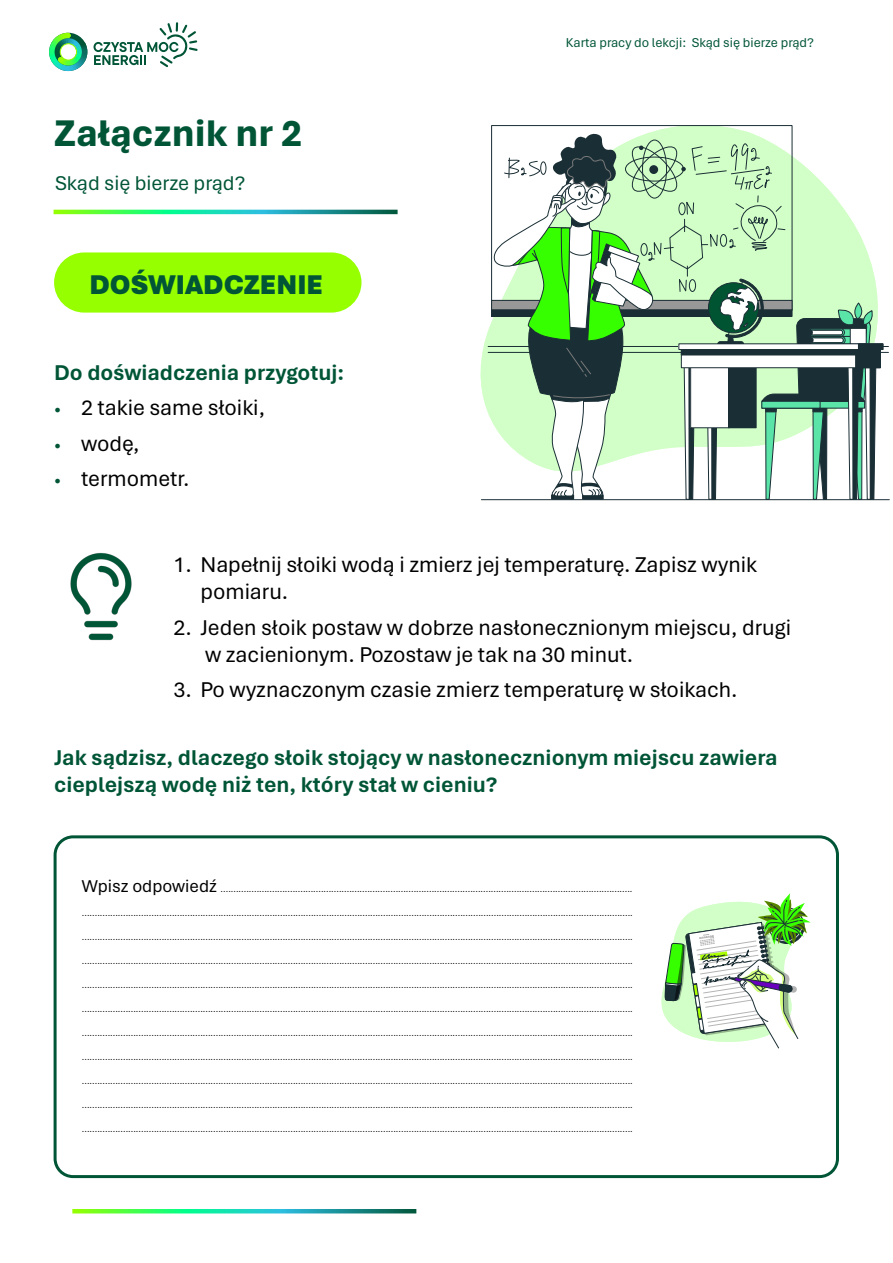
<style>
.page{position:relative;width:893px;height:1263px;background:#fff}
.page>*{position:absolute;margin:0;border:0;box-sizing:border-box;transform-origin:0 0}
.t1{font:800 39px "Aptos";color:#005537}
.t2{font:900 28.5px "Aptos";color:#005537}
.t3{font:22.5px/27px "Aptos";color:#000}
.t4{font:700 22.5px/27px "Aptos";color:#005537}
.t5{font:21px "Aptos";color:#005537}
.t6{font:13.5px "Aptos";color:#005537}
.t7{font:9px "Aptos";color:#000}
.s1{font-size:15px;color:#005537}
.s2{font-size:18px}
</style>
<div class="page">
<svg style="left:481px;top:125px;width:397px;height:296px"></svg>
<hr style="left:488px;top:346px;width:400px;height:1px;background:#1a2e35">
<hr style="left:488px;top:352px;width:400px;height:1px;background:#1a2e35">
<div style="left:856px;top:346px;width:24px;height:22px;background:#1a2e35"></div>
<div style="left:855px;top:345px;width:26px;height:23px;border:1px solid #1a2e35"></div>
<div style="left:681px;top:345px;width:200px;height:10px;border:1px solid #1a2e35"></div>
<div style="left:858px;top:344px;width:25px;height:5px;background:#1a2e35"></div>
<div style="left:858px;top:343px;width:25px;height:7px;border:1px solid #1a2e35"></div>
<svg style="left:492px;top:130px;width:385px;height:369px"></svg>
<hr style="left:481px;top:499px;width:408px;height:1px;background:#1a2e35">
<div style="left:54px;top:252px;width:307px;height:61px;background:#96ff00;border-radius:30px"></div>
<svg style="left:49px;top:33px;width:38px;height:38px"></svg>
<div style="left:60px;top:43px;width:17px;height:17px;border:1px solid #96ff00;border-radius:50%"></div>
<svg style="left:94px;top:22px;width:104px;height:45px"></svg>
<svg style="left:72px;top:1209px;width:344px;height:4px"></svg>
<svg style="left:54px;top:210px;width:344px;height:4px"></svg>
<div style="left:54px;top:835px;width:785px;height:343px;border:3px solid #005537;border-radius:18px"></div>
<img style="left:70px;top:552px;width:62px;height:89px">
<svg style="left:661px;top:893px;width:150px;height:155px"></svg>
<h1 class="t1" style="left:54px;top:106px;width:250px">Załącznik nr 2</h1>
<h3 class="t5" style="left:55px;top:169px;width:192px">Skąd się bierze prąd?</h3>
<h2 class="t2" style="left:89px;top:265px;width:235px">DOŚWIADCZENIE</h2>
<h3 class="t4" style="left:54px;top:358px;width:292px">Do doświadczenia przygotuj:</h3>
<h3 class="t3" style="left:54px;top:394px;width:213px"><span class="s1">•</span> 2 takie same słoiki,</h3>
<h3 class="t3" style="left:54px;top:429px;width:87px"><span class="s1">•</span> wodę,</h3>
<h3 class="t3" style="left:54px;top:465px;width:137px"><span class="s1">•</span> termometr.</h3>
<h3 class="t6" style="left:566px;top:34px;width:249px">Karta pracy do lekcji: Skąd się bierze prąd?</h3>
<h3 class="t3" style="left:200px;top:550px;width:558px;text-indent:-27px">1. Napełnij słoiki wodą i zmierz jej temperaturę. Zapisz wynik pomiaru.</h3>
<h3 class="t3" style="left:205px;top:613px;width:587px;text-indent:-32px">2. Jeden słoik postaw w dobrze nasłonecznionym miejscu, drugi w zacienionym. Pozostaw je tak na 30 minut.</h3>
<h3 class="t3" style="left:173px;top:675px;width:566px">3. Po wyznaczonym czasie zmierz temperaturę w słoikach.</h3>
<h3 class="t4" style="left:54px;top:743px;width:725px">Jak sądzisz, dlaczego słoik stojący w nasłonecznionym miejscu zawiera cieplejszą wodę niż ten, który stał w cieniu?</h3>
<p class="t7" style="left:82px;top:883px;width:552px"><span class="s2">Wpisz odpowiedź</span> ................................................................................................................................................................</p>
<p class="t7" style="left:82px;top:907px;width:552px">......................................................................................................................................................................................................................</p>
<p class="t7" style="left:82px;top:931px;width:552px">......................................................................................................................................................................................................................</p>
<p class="t7" style="left:82px;top:955px;width:552px">......................................................................................................................................................................................................................</p>
<p class="t7" style="left:82px;top:979px;width:552px">......................................................................................................................................................................................................................</p>
<p class="t7" style="left:82px;top:1003px;width:552px">......................................................................................................................................................................................................................</p>
<p class="t7" style="left:82px;top:1027px;width:552px">......................................................................................................................................................................................................................</p>
<p class="t7" style="left:82px;top:1051px;width:552px">......................................................................................................................................................................................................................</p>
<p class="t7" style="left:82px;top:1075px;width:552px">......................................................................................................................................................................................................................</p>
<p class="t7" style="left:82px;top:1099px;width:552px">......................................................................................................................................................................................................................</p>
<p class="t7" style="left:82px;top:1123px;width:552px">......................................................................................................................................................................................................................</p>
</div>
